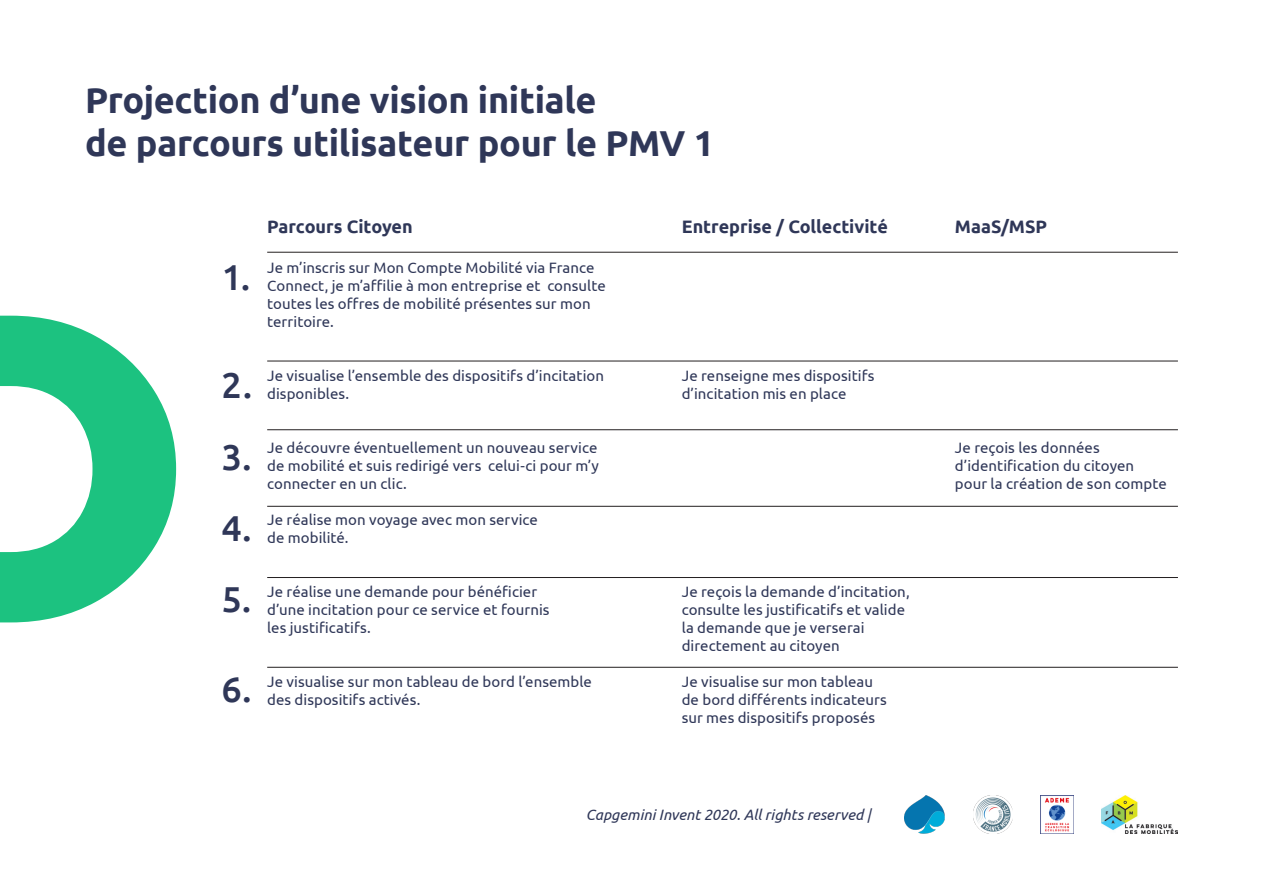
<style>
.page{position:relative;width:1263px;height:893px;background:#fff}
.page>*{position:absolute;margin:0;border:0;box-sizing:border-box;transform-origin:0 0}
.t1{font:700 36px "Ubuntu";letter-spacing:-.01em;color:#2f3758}
.t2{font:500 36px "Ubuntu";color:#2f3758}
.t3{font:700 18px "Ubuntu";color:#2f3758}
.t4{font:15px/18px "Ubuntu";letter-spacing:.005em;color:#2f3758}
.t5{font:italic 15px "Ubuntu";color:#2f3758}
</style>
<div class="page">
<svg style="left:0;top:316px;width:176px;height:306px;fill:#1cc280"></svg>
<img style="left:974px;top:795px;width:38px;height:38px">
<img style="left:1102px;top:795px;width:76px;height:38px">
<img style="left:1041px;top:795px;width:32px;height:37px">
<img style="left:905px;top:795px;width:40px;height:38px">
<hr style="left:267px;top:361px;width:911px;height:1px;background:#231f20">
<hr style="left:267px;top:252px;width:911px;height:1px;background:#231f20">
<hr style="left:267px;top:506px;width:911px;height:1px;background:#231f20">
<hr style="left:267px;top:577px;width:911px;height:1px;background:#231f20">
<hr style="left:267px;top:667px;width:911px;height:1px;background:#231f20">
<hr style="left:267px;top:429px;width:911px;height:1px;background:#231f20">
<p class="t1" style="left:85px;top:78px;width:513px">Projection d’une vision initiale</p>
<p class="t1" style="left:85px;top:122px;width:631px">de parcours utilisateur pour le PMV 1</p>
<p class="t2" style="left:222px;top:254px;width:30px">1.</p>
<p class="t2" style="left:222px;top:363px;width:32px">2.</p>
<p class="t2" style="left:222px;top:435px;width:31px">3.</p>
<p class="t2" style="left:222px;top:506px;width:31px">4.</p>
<p class="t2" style="left:222px;top:576px;width:31px">5.</p>
<p class="t2" style="left:222px;top:666px;width:32px">6.</p>
<p class="t3" style="left:267px;top:216px;width:147px">Parcours Citoyen</p>
<p class="t4" style="left:267px;top:258px;width:340px">Je m’inscris sur Mon Compte Mobilité via France Connect, je m’affilie à mon entreprise et consulte toutes les offres de mobilité présentes sur mon territoire.</p>
<p class="t4" style="left:267px;top:366px;width:338px">Je visualise l’ensemble des dispositifs d’incitation disponibles.</p>
<p class="t4" style="left:267px;top:438px;width:332px">Je découvre éventuellement un nouveau service</p>
<p class="t4" style="left:267px;top:456px;width:333px">de mobilité et suis redirigé vers celui-ci pour m’y connecter en un clic.</p>
<p class="t4" style="left:267px;top:510px;width:272px">Je réalise mon voyage avec mon service</p>
<p class="t4" style="left:267px;top:528px;width:83px">de mobilité.</p>
<p class="t4" style="left:267px;top:582px;width:271px">Je réalise une demande pour bénéficier</p>
<p class="t4" style="left:267px;top:600px;width:284px">d’une incitation pour ce service et fournis</p>
<p class="t4" style="left:267px;top:618px;width:105px">les justificatifs.</p>
<p class="t4" style="left:267px;top:672px;width:326px">Je visualise sur mon tableau de bord l’ensemble</p>
<p class="t4" style="left:267px;top:690px;width:155px">des dispositifs activés.</p>
<p class="t3" style="left:682px;top:216px;width:208px">Entreprise / Collectivité</p>
<p class="t4" style="left:682px;top:366px;width:194px">Je renseigne mes dispositifs d’incitation mis en place</p>
<p class="t4" style="left:682px;top:582px;width:230px">Je reçois la demande d’incitation, consulte les justificatifs et valide la demande que je verserai directement au citoyen</p>
<p class="t4" style="left:682px;top:672px;width:193px">Je visualise sur mon tableau</p>
<p class="t4" style="left:682px;top:690px;width:207px">de bord différents indicateurs</p>
<p class="t4" style="left:682px;top:708px;width:195px">sur mes dispositifs proposés</p>
<p class="t5" style="left:586px;top:805px;width:286px">Capgemini Invent 2020. All rights reserved |</p>
<p class="t3" style="left:955px;top:216px;width:94px">MaaS/MSP</p>
<p class="t4" style="left:955px;top:438px;width:181px">Je reçois les données d’identification du citoyen</p>
<p class="t4" style="left:955px;top:474px;width:213px">pour la création de son compte</p>
</div>
